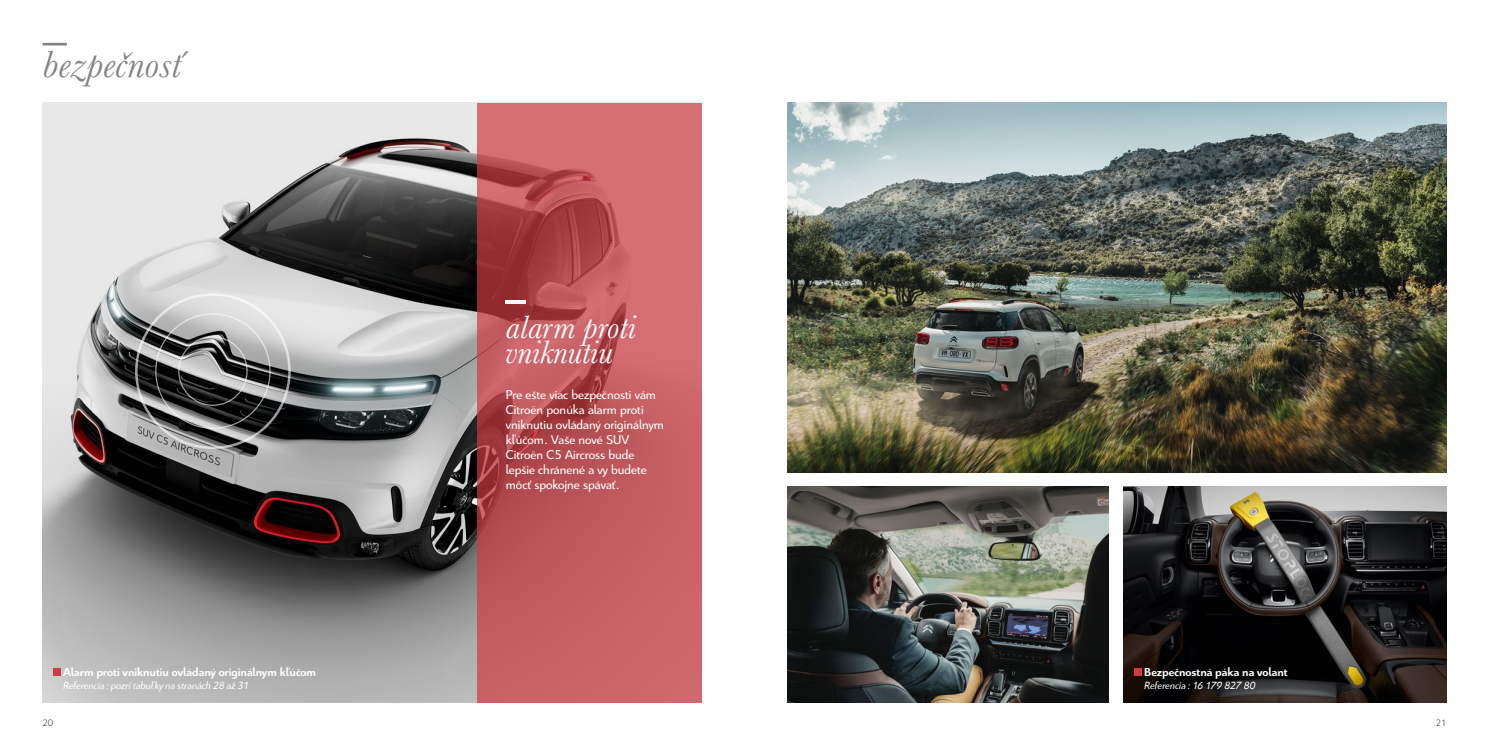
<style>
.page{position:relative;width:1489px;height:745px;background:#fff}
.page>*{position:absolute;margin:0;border:0;box-sizing:border-box;transform-origin:0 0}
.t1{font:italic 39.38px "Baskerville";color:#808285}
.t2{font:italic 33.75px/25px "Baskerville";color:#fff}
.t3{font:13.75px/15px "Citroen";color:#fff}
.t4{font:700 12.5px "Citroen";letter-spacing:-.005em;color:#fff}
.t5{font:italic 11.25px "Citroen";color:#fff}
.t6{font:300 10px "Citroen";color:#000}
</style>
<div class="page">
<img style="left:787px;top:486px;width:321px;height:216px">
<img style="left:43px;top:103px;width:434px;height:599px">
<img style="left:1123px;top:486px;width:323px;height:216px">
<div style="left:1134px;top:668px;width:7px;height:7px;background:#ce3b42"></div>
<div style="left:53px;top:668px;width:7px;height:7px;background:#ce3b42"></div>
<img style="left:787px;top:103px;width:659px;height:369px">
<svg style="left:477px;top:103px;width:225px;height:599px;background:#c15b60"></svg>
<hr style="left:506px;top:300px;width:20px;height:4px;background:#fff">
<div style="left:178px;top:336px;width:70px;height:69px;border:1px solid #fff;border-radius:50%"></div>
<hr style="left:43px;top:43px;width:24px;height:2px;background:#808285">
<h1 class="t1" style="left:43px;top:38px;width:143px">bezpečnosť</h1>
<p class="t4" style="left:63px;top:663px;width:254px">Alarm proti vniknutiu ovládaný originálnym kľúčom</p>
<p class="t5" style="left:63px;top:677px;width:187px">Referencia : pozri tabuľky na stranách 28 až 31</p>
<h2 class="t2" style="left:506px;top:314px;width:131px">alarm proti vniknutiu</h2>
<p class="t3" style="left:506px;top:387px;width:160px">Pre ešte viac bezpečnosti vám<br>Citroën ponúka alarm proti vniknutiu ovládaný originálnym kľúčom. Vaše nové SUV<br>Citroën C5 Aircross bude lepšie chránené a vy budete môcť spokojne spávať.</p>
<p class="t4" style="left:1144px;top:663px;width:145px">Bezpečnostná páka na volant</p>
<p class="t5" style="left:1144px;top:677px;width:113px">Referencia : 16 179 827 80</p>
<p class="t6" style="left:43px;top:716px;width:12px">20</p>
<p class="t6" style="left:1435px;top:716px;width:12px">21</p>
</div>
